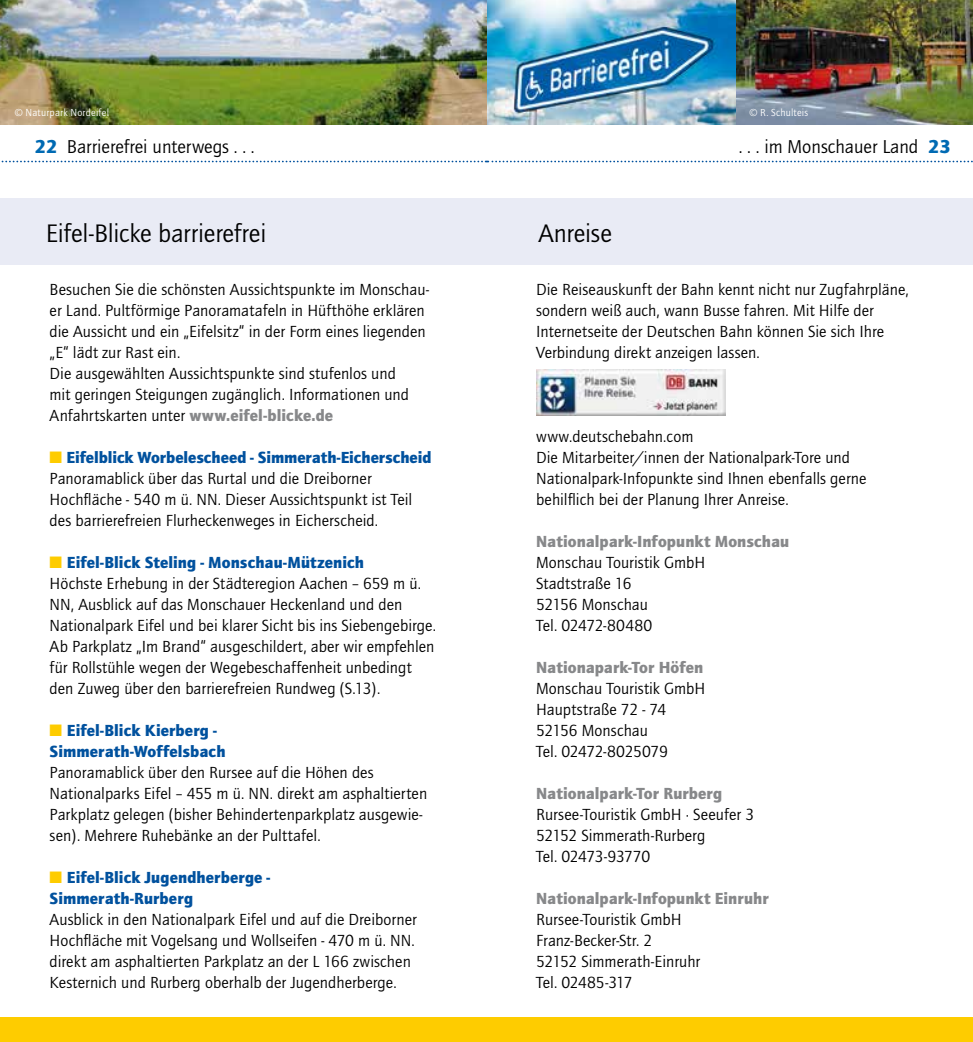
<style>
.page{position:relative;width:973px;height:1042px;background:#fff}
.page>*{position:absolute;margin:0;border:0;box-sizing:border-box;transform-origin:0 0}
.t1{font:26.25px "Quay Itc T";letter-spacing:-.01em;color:#000}
.t2{font:19.25px "Quay Itc T";color:#000}
.t3{font:16.62px/21px "Quay Itc T";letter-spacing:.005em;color:#000}
.t4{font:900 16.62px "Quay Itc T";letter-spacing:.005em;color:#87888a}
.t5{font:900 16.62px/21px "Quay Itc T";letter-spacing:.005em;color:#00519e}
.t6{font:10.5px "Quay Itc T";letter-spacing:.02em;color:#fff}
.s1{font-weight:900;color:#006ab3}
.s2{font-weight:900;color:#87888a}
.s3{color:#fecc00}
.s4{font-weight:900;color:#00519e}
</style>
<div class="page">
<svg style="left:1px;top:161px;width:972px;height:1px"></svg>
<div style="left:0;top:1017px;width:972px;height:25px;background:#fecc00"></div>
<img style="left:0;top:0;width:972px;height:125px">
<img style="left:487px;top:0;width:248px;height:125px">
<div style="left:0;top:198px;width:486px;height:66px;background:#e9ebf5"></div>
<div style="left:487px;top:198px;width:485px;height:66px;background:#e9ebf5"></div>
<img style="left:536px;top:369px;width:189px;height:46px">
<p class="t6" style="left:15px;top:106px;width:96px">© Naturpark Nordeifel</p>
<p class="t6" style="left:749px;top:106px;width:60px">© R. Schulteis</p>
<p class="t2" style="left:35px;top:135px;width:221px"><span class="s1">22</span> Barrierefrei unterwegs . . .</p>
<p class="t2" style="left:738px;top:135px;width:213px">. . . im Monschauer Land <span class="s1">23</span></p>
<h1 class="t1" style="left:46px;top:218px;width:222px">Eifel-Blicke barrierefrei</h1>
<h1 class="t1" style="left:538px;top:218px;width:75px">Anreise</h1>
<p class="t3" style="left:50px;top:278px;width:381px">Besuchen Sie die schönsten Aussichtspunkte im Monschau&shy;er Land. Pultförmige Panoramatafeln in Hüfthöhe erklären die Aussicht und ein „Eifelsitz“ in der Form eines liegenden „E“ lädt zur Rast ein.<br>Die ausgewählten Aussichtspunkte sind stufenlos und<br>mit geringen Steigungen zugänglich. Informationen und Anfahrtskarten unter <span class="s2">www.eifel-blicke.de</span></p>
<p class="t3" style="left:50px;top:446px;width:383px"><span class="s3">■</span> <span class="s4">Eifelblick Worbelescheed - Simmerath-Eicherscheid </span>Panoramablick über das Rurtal und die Dreiborner Hochfläche - 540 m ü. NN. Dieser Aussichtspunkt ist Teil des barrierefreien Flurheckenweges in Eicherscheid.</p>
<p class="t3" style="left:50px;top:551px;width:388px"><span class="s3">■</span> <span class="s4">Eifel-Blick Steling - Monschau-Mützenich<br></span>Höchste Erhebung in der Städteregion Aachen – 659 m ü.<br>NN, Ausblick auf das Monschauer Heckenland und den Nationalpark Eifel und bei klarer Sicht bis ins Siebengebirge.<br>Ab Parkplatz „Im Brand“ ausgeschildert, aber wir empfehlen für Rollstühle wegen der Wegebeschaffenheit unbedingt den Zuweg über den barrierefreien Rundweg (S.13).</p>
<p class="t5" style="left:50px;top:719px;width:177px"><span class="s3">■</span> Eifel-Blick Kierberg -<br>Simmerath-Woffelsbach</p>
<p class="t3" style="left:50px;top:761px;width:379px">Panoramablick über den Rursee auf die Höhen des Nationalparks Eifel – 455 m ü. NN. direkt am asphaltierten Parkplatz gelegen (bisher Behindertenparkplatz ausgewie&shy;sen). Mehrere Ruhebänke an der Pulttafel.</p>
<p class="t5" style="left:50px;top:866px;width:222px"><span class="s3">■</span> Eifel-Blick Jugendherberge -<br>Simmerath-Rurberg</p>
<p class="t3" style="left:50px;top:908px;width:368px">Ausblick in den Nationalpark Eifel und auf die Dreiborner Hochfläche mit Vogelsang und Wollseifen - 470 m ü. NN. direkt am asphaltierten Parkplatz an der L 166 zwischen Kesternich und Rurberg oberhalb der Jugendherberge.</p>
<p class="t3" style="left:536px;top:278px;width:374px">Die Reiseauskunft der Bahn kennt nicht nur Zugfahrpläne, sondern weiß auch, wann Busse fahren. Mit Hilfe der Internetseite der Deutschen Bahn können Sie sich Ihre Verbindung direkt anzeigen lassen.</p>
<p class="t3" style="left:536px;top:425px;width:332px">www.deutschebahn.com<br>Die Mitarbeiter/innen der Nationalpark-Tore und Nationalpark-Infopunkte sind Ihnen ebenfalls gerne behilflich bei der Planung Ihrer Anreise.</p>
<p class="t4" style="left:536px;top:531px;width:255px">Nationalpark-Infopunkt Monschau</p>
<p class="t3" style="left:536px;top:551px;width:171px">Monschau Touristik GmbH<br>Stadtstraße 16<br>52156 Monschau<br>Tel. 02472-80480</p>
<p class="t4" style="left:536px;top:657px;width:169px">Nationapark-Tor Höfen</p>
<p class="t3" style="left:536px;top:677px;width:171px">Monschau Touristik GmbH<br>Hauptstraße 72 - 74<br>52156 Monschau<br>Tel. 02472-8025079</p>
<p class="t4" style="left:536px;top:783px;width:188px">Nationalpark-Tor Rurberg</p>
<p class="t3" style="left:536px;top:803px;width:219px">Rursee-Touristik GmbH · Seeufer 3<br>52152 Simmerath-Rurberg<br>Tel. 02473-93770</p>
<p class="t4" style="left:536px;top:888px;width:234px">Nationalpark-Infopunkt Einruhr</p>
<p class="t3" style="left:536px;top:908px;width:166px">Rursee-Touristik GmbH<br>Franz-Becker-Str. 2<br>52152 Simmerath-Einruhr<br>Tel. 02485-317</p>
</div>
